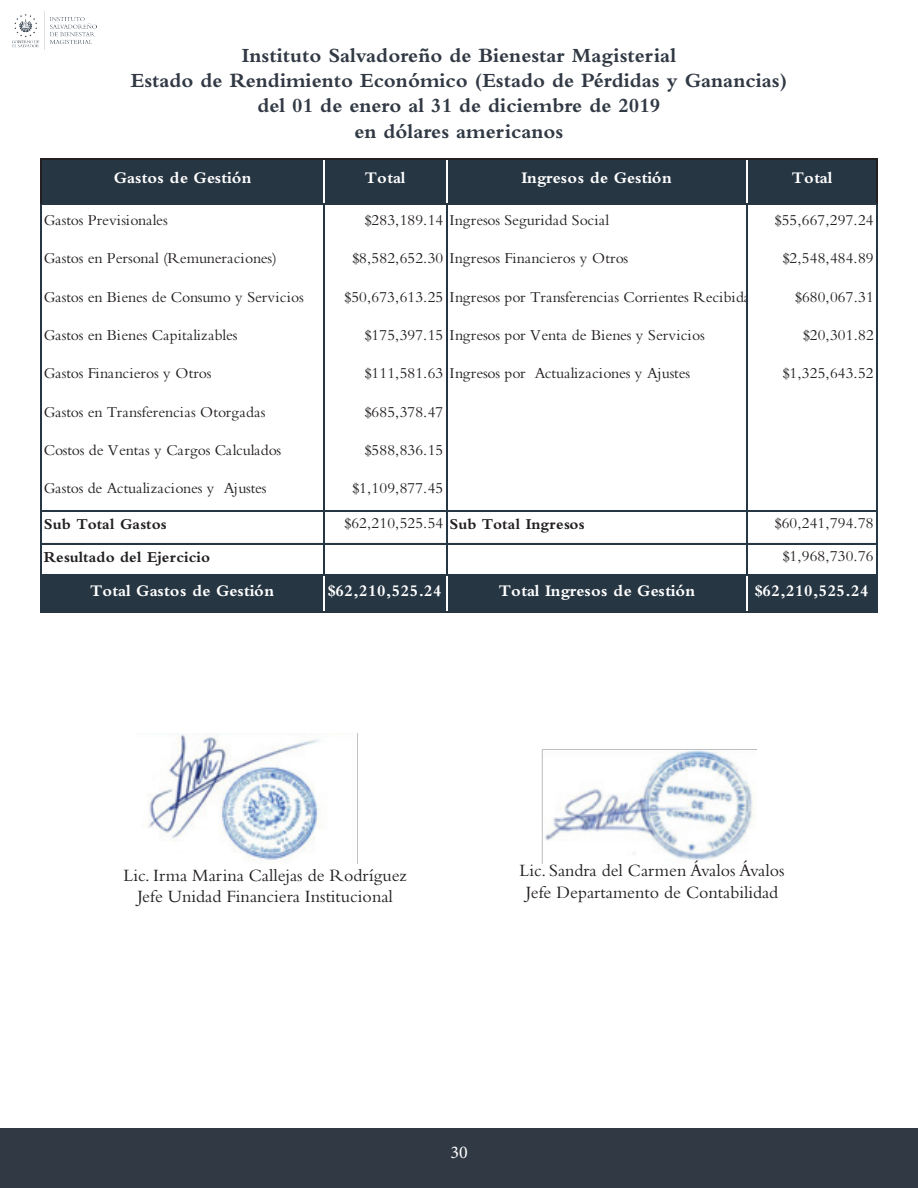
<style>
.page{position:relative;width:918px;height:1188px;background:#fff}
.page>*{position:absolute;margin:0;border:0;box-sizing:border-box;transform-origin:0 0}
.t1{font:700 21px/25.2px "Bembo Std";color:#313944;text-align:center}
.t2{font:18px/21.6px "Bembo Std";color:#231f20;text-align:center}
.t3{font:18px "Minion Pro";color:#fff}
.t4{font:700 16.95px "Bembo Std";letter-spacing:.015em;color:#fff}
.t5{font:15.75px "Bembo Std";color:#231f20}
.t6{font:700 15.75px "Bembo Std";letter-spacing:.005em;color:#231f20}
.s1{font-weight:400}
</style>
<div class="page">
<div style="left:0;top:1128px;width:917px;height:60px;background:#313944"></div>
<hr style="left:917px;top:1128px;width:1px;height:60px;background:#313944">
<img style="left:13px;top:11px;width:83px;height:38px">
<div style="left:42px;top:160px;width:836px;height:45px;background:#273643"></div>
<div style="left:42px;top:575px;width:836px;height:38px;background:#273643"></div>
<hr style="left:40px;top:158px;width:2px;height:47px;background:#231f20">
<hr style="left:323px;top:160px;width:1px;height:44px;background:#fff">
<hr style="left:446px;top:160px;width:1px;height:44px;background:#fff">
<hr style="left:747px;top:160px;width:1px;height:44px;background:#fff">
<hr style="left:876px;top:160px;width:2px;height:45px;background:#231f20">
<hr style="left:323px;top:205px;width:1px;height:371px;background:#273643">
<hr style="left:446px;top:205px;width:1px;height:371px;background:#273643">
<hr style="left:747px;top:205px;width:1px;height:371px;background:#273643">
<hr style="left:40px;top:205px;width:2px;height:408px;background:#273643">
<hr style="left:323px;top:576px;width:1px;height:36px;background:#fff">
<hr style="left:446px;top:576px;width:1px;height:36px;background:#fff">
<hr style="left:747px;top:576px;width:1px;height:36px;background:#fff">
<hr style="left:876px;top:205px;width:2px;height:408px;background:#273643">
<hr style="left:42px;top:158px;width:836px;height:2px;background:#231f20">
<hr style="left:42px;top:203px;width:834px;height:2px;background:#273643">
<hr style="left:42px;top:510px;width:836px;height:1px;background:#273643">
<hr style="left:42px;top:543px;width:836px;height:1px;background:#273643">
<img style="left:147px;top:733px;width:610px;height:131px">
<h1 class="t1" style="left:131px;top:43px;width:658px">Instituto Salvadoreño de Bienestar Magisterial<br>Estado de Rendimiento Económico (Estado de Pérdidas y Ganancias) del 01 de enero al 31 de diciembre de 2019<br>en dólares americanos</h1>
<p class="t4" style="left:114px;top:168px;width:139px">Gastos de Gestión</p>
<p class="t4" style="left:365px;top:168px;width:42px">Total</p>
<p class="t4" style="left:521px;top:168px;width:152px">Ingresos de Gestión</p>
<p class="t4" style="left:792px;top:168px;width:42px">Total</p>
<p class="t5" style="left:44px;top:211px;width:125px">Gastos Previsionales</p>
<p class="t5" style="left:365px;top:211px;width:246px">$283,189.14 Ingresos Seguridad Social</p>
<p class="t5" style="left:775px;top:211px;width:100px">$55,667,297.24</p>
<p class="t5" style="left:44px;top:249px;width:235px">Gastos en Personal (Remuneraciones)</p>
<p class="t5" style="left:353px;top:249px;width:277px">$8,582,652.30 Ingresos Financieros y Otros</p>
<p class="t5" style="left:783px;top:249px;width:92px">$2,548,484.89</p>
<p class="t5" style="left:44px;top:287px;width:261px">Gastos en Bienes de Consumo y Servicios</p>
<p class="t5" style="left:345px;top:287px;width:412px">$50,673,613.25 Ingresos por Transferencias Corrientes Recibidas</p>
<p class="t5" style="left:795px;top:287px;width:80px">$680,067.31</p>
<p class="t5" style="left:44px;top:326px;width:195px">Gastos en Bienes Capitalizables</p>
<p class="t5" style="left:365px;top:326px;width:341px">$175,397.15 Ingresos por Venta de Bienes y Servicios</p>
<p class="t5" style="left:803px;top:326px;width:72px">$20,301.82</p>
<p class="t5" style="left:44px;top:364px;width:169px">Gastos Financieros y Otros</p>
<p class="t5" style="left:365px;top:364px;width:327px">$111,581.63 Ingresos por Actualizaciones y Ajustes</p>
<p class="t5" style="left:783px;top:364px;width:92px">$1,325,643.52</p>
<p class="t5" style="left:44px;top:403px;width:223px">Gastos en Transferencias Otorgadas</p>
<p class="t5" style="left:365px;top:403px;width:80px">$685,378.47</p>
<p class="t5" style="left:44px;top:441px;width:239px">Costos de Ventas y Cargos Calculados</p>
<p class="t5" style="left:365px;top:441px;width:80px">$588,836.15</p>
<p class="t5" style="left:44px;top:479px;width:224px">Gastos de Actualizaciones y Ajustes</p>
<p class="t5" style="left:353px;top:479px;width:92px">$1,109,877.45</p>
<p class="t6" style="left:44px;top:516px;width:124px">Sub Total Gastos</p>
<p class="t6" style="left:345px;top:516px;width:241px"><span class="s1">$62,210,525.54</span> Sub Total Ingresos</p>
<p class="t5" style="left:775px;top:514px;width:100px">$60,241,794.78</p>
<p class="t6" style="left:44px;top:548px;width:168px">Resultado del Ejercicio</p>
<p class="t5" style="left:783px;top:547px;width:92px">$1,968,730.76</p>
<p class="t4" style="left:90px;top:581px;width:185px">Total Gastos de Gestión</p>
<p class="t4" style="left:328px;top:581px;width:116px">$62,210,525.24</p>
<p class="t4" style="left:499px;top:581px;width:198px">Total Ingresos de Gestión</p>
<p class="t4" style="left:755px;top:581px;width:116px">$62,210,525.24</p>
<p class="t2" style="left:123px;top:864px;width:285px">Lic. Irma Marina Callejas de Rodríguez<br>Jefe Unidad Financiera Institucional</p>
<p class="t2" style="left:520px;top:859px;width:266px">Lic. Sandra del Carmen Ávalos Ávalos<br>Jefe Departamento de Contabilidad</p>
<p class="t3" style="left:450px;top:1140px;width:19px">30</p>
</div>
